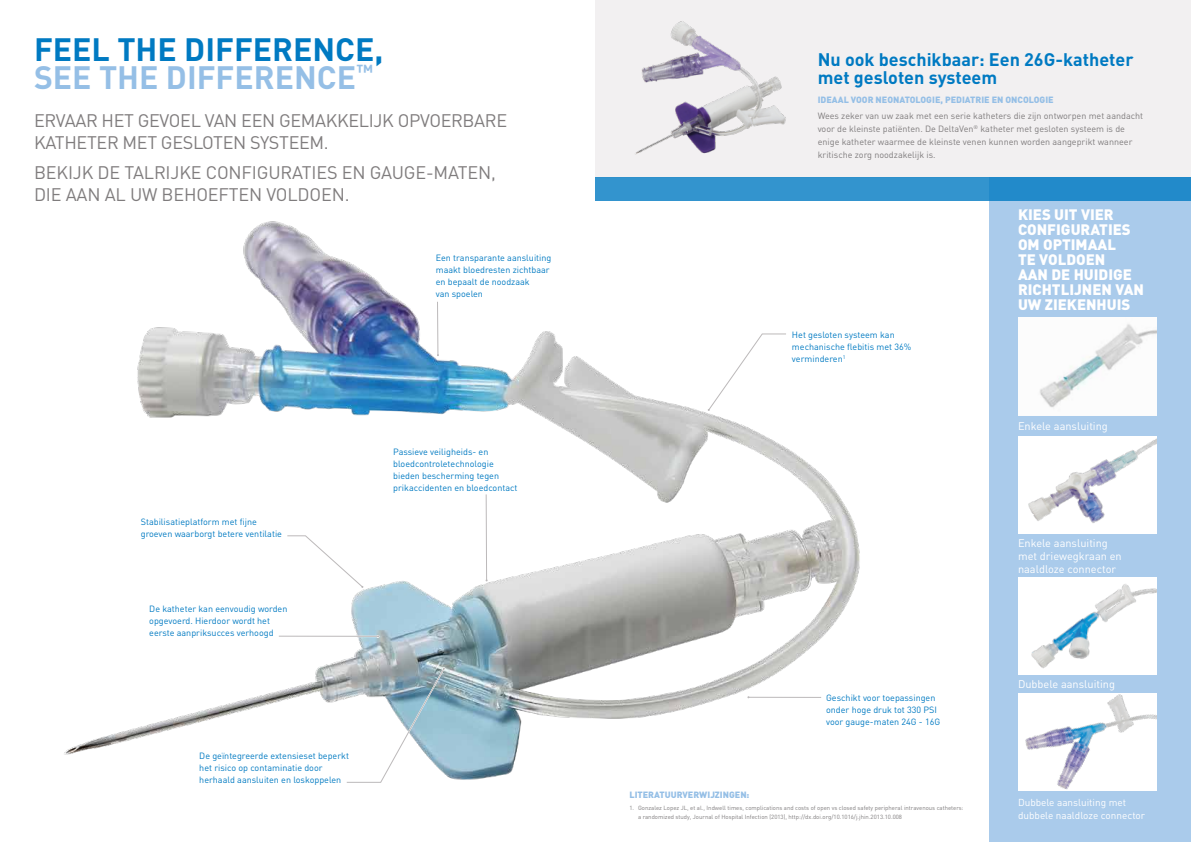
<style>
.page{position:relative;width:1191px;height:842px;background:#fff}
.page>*{position:absolute;margin:0;border:0;box-sizing:border-box;transform-origin:0 0}
.t1{font:700 32px/28px "DIN";color:#007ac2}
.t2{font:18px/22px "DIN";letter-spacing:-.02em;color:#7f7c7d}
.t3{font:700 18px/18px "DIN";color:#007ac2}
.t4{font:900 15px/15px "DIN";color:#fff}
.t5{font:11px/13px "DIN";color:#fff}
.t6{font:10px/13px "DIN";color:#fff}
.t7{font:9px/12px "DIN";color:#007ac2}
.t8{font:9px/13px "DIN";color:#7f7c7d}
.t9{font:900 9px "DIN";color:#95bfe6}
.t10{font:6px/9px "DIN";color:#7f7c7d}
.s1{color:#95bfe6}
</style>
<div class="page">
<div style="left:595px;top:0;width:596px;height:177px;background:#f2f0f1"></div>
<div style="left:988px;top:177px;width:203px;height:665px;background:#aacbeb"></div>
<div style="left:595px;top:177px;width:596px;height:24px;background:linear-gradient(to right,#3997cf,#228aca)"></div>
<img style="left:64px;top:221px;width:796px;height:559px">
<img style="left:635px;top:21px;width:151px;height:134px">
<hr style="left:279px;top:635px;width:99px;height:2px;background:#fff">
<svg style="left:437px;top:301px;width:2px;height:55px"></svg>
<svg style="left:485px;top:494px;width:3px;height:87px"></svg>
<hr style="left:279px;top:636px;width:99px;height:1px;background:#bcb9ba">
<hr style="left:748px;top:697px;width:73px;height:1px;background:#bcb9ba">
<svg style="left:707px;top:333px;width:79px;height:78px"></svg>
<svg style="left:345px;top:667px;width:101px;height:116px"></svg>
<img style="left:1018px;top:318px;width:139px;height:97px">
<img style="left:1018px;top:436px;width:139px;height:97px">
<img style="left:1018px;top:578px;width:139px;height:97px">
<img style="left:1018px;top:693px;width:139px;height:98px">
<svg style="left:287px;top:535px;width:76px;height:53px"></svg>
<h1 class="t1" style="left:34px;top:34px;width:351px">FEEL THE DIFFERENCE,<br><span class="s1">SEE THE DIFFERENCE</span><sup>™</sup></h1>
<h2 class="t2" style="left:34px;top:109px;width:475px">ERVAAR HET GEVOEL VAN EEN GEMAKKELIJK OPVOERBARE<br>KATHETER MET GESLOTEN SYSTEEM.</h2>
<h2 class="t2" style="left:34px;top:161px;width:463px">BEKIJK DE TALRIJKE CONFIGURATIES EN GAUGE-MATEN,<br>DIE AAN AL UW BEHOEFTEN VOLDOEN.</h2>
<p class="t7" style="left:436px;top:251px;width:117px">Een transparante aansluiting maakt bloedresten zichtbaar en bepaalt de noodzaak<br>van spoelen</p>
<p class="t7" style="left:141px;top:515px;width:143px">Stabilisatieplatform met fijne groeven waarborgt betere ventilatie</p>
<p class="t7" style="left:149px;top:603px;width:140px">De katheter kan eenvoudig worden opgevoerd. Hierdoor wordt het eerste aanpriksucces verhoogd</p>
<p class="t7" style="left:393px;top:446px;width:126px">Passieve veiligheids- en bloedcontroletechnologie bieden bescherming tegen prikaccidenten en bloedcontact</p>
<p class="t7" style="left:199px;top:749px;width:151px">De geïntegreerde extensieset beperkt het risico op contaminatie door herhaald aansluiten en loskoppelen</p>
<h2 class="t3" style="left:817px;top:50px;width:317px">Nu ook beschikbaar: Een 26G-katheter met gesloten systeem</h2>
<p class="t9" style="left:817px;top:93px;width:237px">IDEAAL VOOR NEONATOLOGIE, PEDIATRIE EN ONCOLOGIE</p>
<p class="t8" style="left:817px;top:109px;width:327px">Wees zeker van uw zaak met een serie katheters die zijn ontworpen met aandacht voor de kleinste patiënten. De DeltaVen<sup>®</sup> katheter met gesloten systeem is de enige katheter waarmee de kleinste venen kunnen worden aangeprikt wanneer kritische zorg noodzakelijk is.</p>
<p class="t7" style="left:792px;top:328px;width:121px">Het gesloten systeem kan mechanische flebitis met 36% verminderen<sup>1</sup></p>
<p class="t7" style="left:826px;top:692px;width:116px">Geschikt voor toepassingen onder hoge druk tot 330 PSI voor gauge-maten 24G - 16G</p>
<p class="t9" style="left:629px;top:788px;width:121px">LITERATUURVERWIJZINGEN:</p>
<p class="t10" style="left:638px;top:803px;width:327px;text-indent:-9px">1. Gonzalez Lopez JL, et al., Indwell times, complications and costs of open vs closed safety peripheral intravenous catheters: a randomized study, Journal of Hospital Infection (2013), http://dx.doi.org/10.1016/j.jhin.2013.10.008</p>
<h3 class="t4" style="left:1018px;top:206px;width:128px">KIES UIT VIER<br>CONFIGURATIES<br>OM OPTIMAAL<br>TE VOLDOEN<br>AAN DE HUIDIGE<br>RICHTLIJNEN VAN<br>UW ZIEKENHUIS</h3>
<p class="t5" style="left:1018px;top:419px;width:91px">Enkele aansluiting</p>
<p class="t5" style="left:1018px;top:536px;width:105px">Enkele aansluiting met driewegkraan en naaldloze connector</p>
<p class="t5" style="left:1018px;top:677px;width:98px">Dubbele aansluiting</p>
<p class="t6" style="left:1018px;top:796px;width:129px">Dubbele aansluiting met dubbele naaldloze connector</p>
</div>
